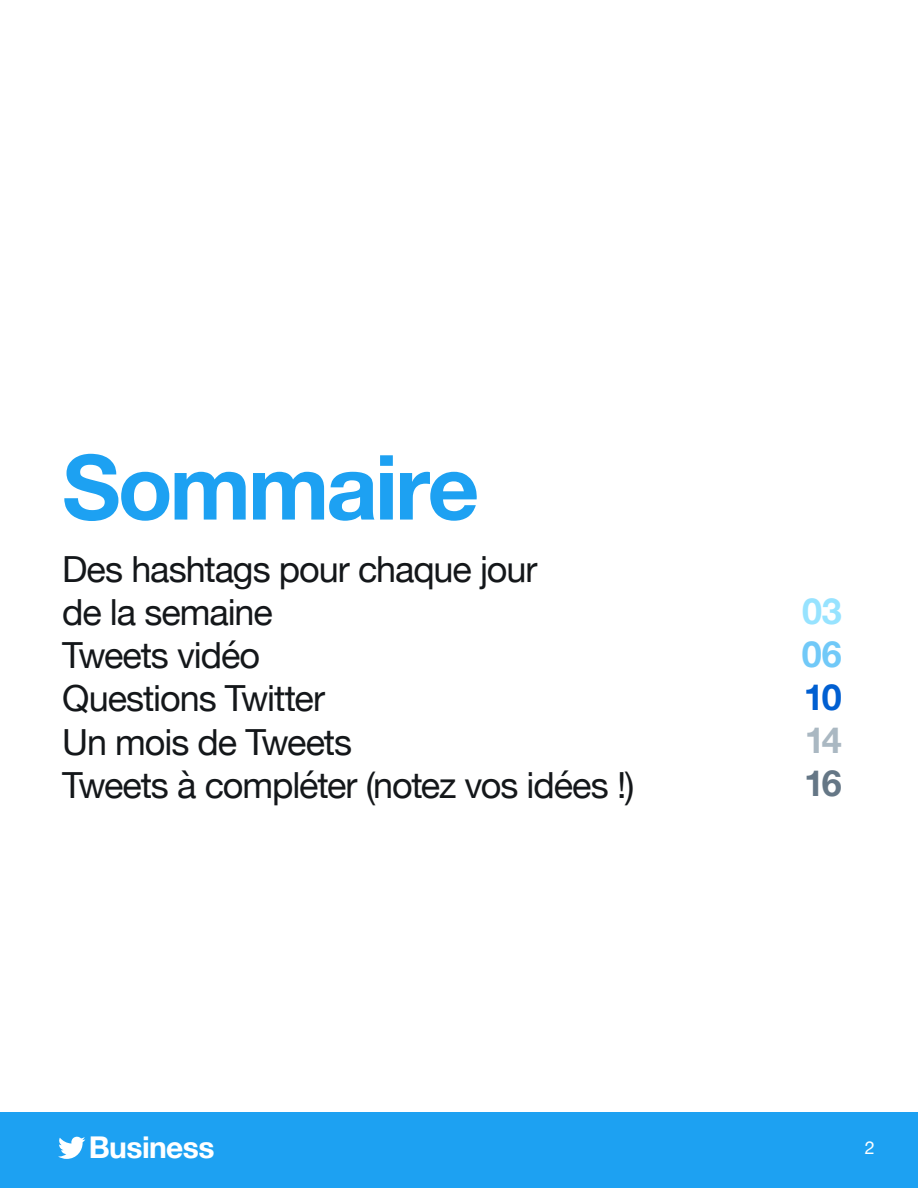
<style>
.page{position:relative;width:918px;height:1188px;background:#fff}
.page>*{position:absolute;margin:0;border:0;box-sizing:border-box;transform-origin:0 0}
.t1{font:700 90px "Helvetica Neue";letter-spacing:-.035em;color:#1da1f2}
.t2{font:36px/43.2px "Helvetica Neue";letter-spacing:-.03em;color:#14171a}
.t3{font:700 36px "Helvetica Neue";color:#97e3ff}
.t4{font:700 36px "Helvetica Neue";color:#71c9f8}
.t5{font:700 36px "Helvetica Neue";color:#005fd1}
.t6{font:700 36px "Helvetica Neue";color:#aab8c2}
.t7{font:700 36px "Helvetica Neue";color:#657786}
.t8{font:700 30px "Helvetica Neue";letter-spacing:-.02em;color:#fff}
.t9{font:18px "Helvetica Neue";color:#fff}
</style>
<div class="page">
<div style="left:0;top:1113px;width:918px;height:75px;background:#1da1f2"></div>
<svg style="left:58px;top:1136px;width:27px;height:23px"></svg>
<h1 class="t1" style="left:62px;top:417px;width:419px">Sommaire</h1>
<p class="t2" style="left:62px;top:550px;width:574px">Des hashtags pour chaque jour<br>de la semaine<br>Tweets vidéo<br>Questions Twitter<br>Un mois de Tweets<br>Tweets à compléter (notez vos idées !)</p>
<p class="t8" style="left:89px;top:1124px;width:127px">Business</p>
<p class="t3" style="left:802px;top:583px;width:41px">03</p>
<p class="t4" style="left:802px;top:626px;width:41px">06</p>
<p class="t5" style="left:804px;top:669px;width:39px">10</p>
<p class="t6" style="left:805px;top:712px;width:39px">14</p>
<p class="t7" style="left:804px;top:755px;width:39px">16</p>
<p class="t9" style="left:865px;top:1135px;width:12px">2</p>
</div>
